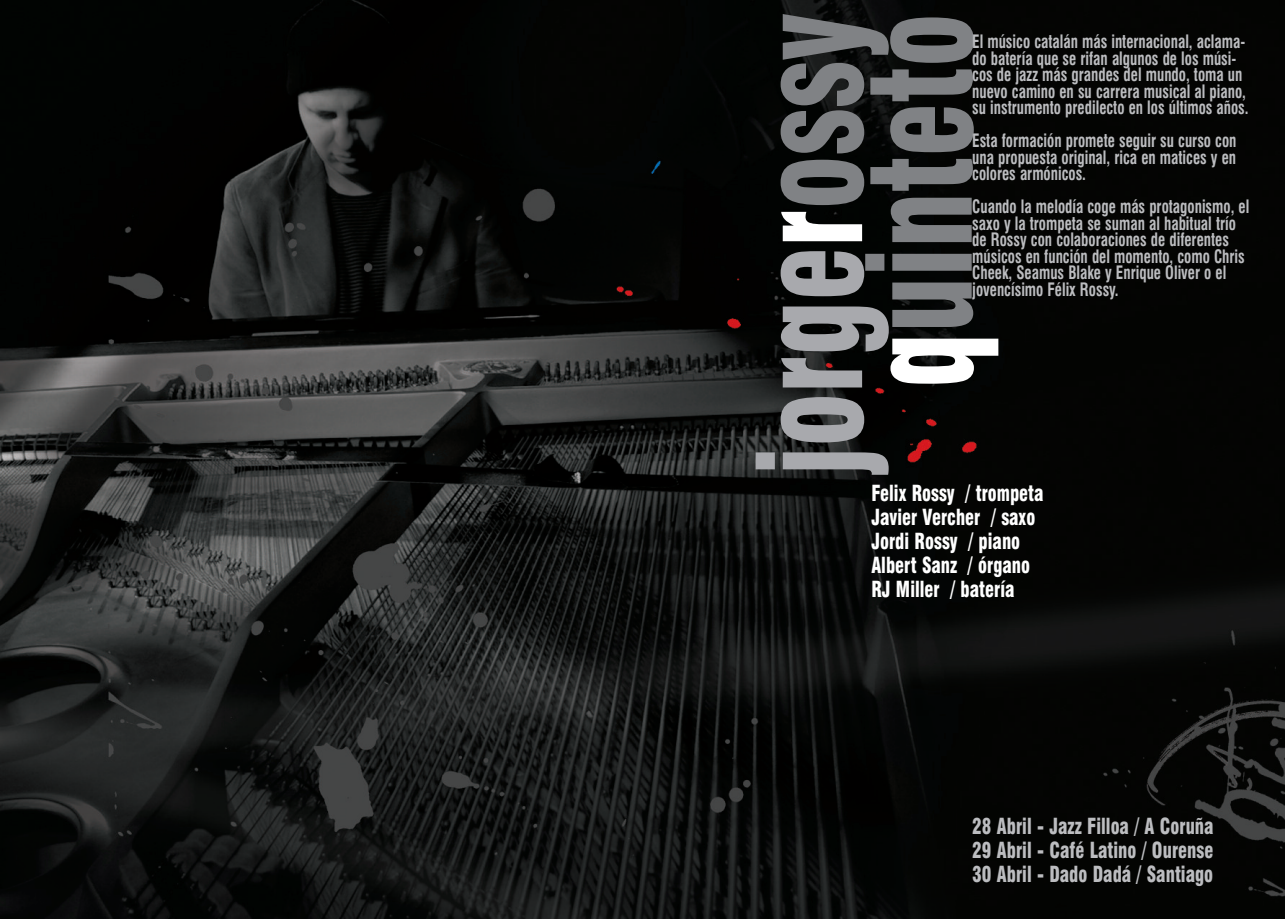
<style>
.page{position:relative;width:1285px;height:919px;background:#fff}
.page>*{position:absolute;margin:0;border:0;box-sizing:border-box;transform-origin:0 0}
.t1{font:900 condensed 140.4px/109.5px "Swiss 721 BT";color:#808285;text-align:right;scale:.77 1}
.t2{font:900 condensed 21.6px/24px "Swiss 721 BT";color:#fff;scale:.83 1}
.t3{font:900 condensed 21.6px/24px "Swiss 721 BT";color:#bcbdc0;text-align:justify;scale:.83 1}
.t4{font:700 condensed 18px/16.5px "Swiss 721 BT";color:#bcbdc0;scale:.83 1}
.s1{color:#a8a9ad}
.s2{color:#fff}
</style>
<div class="page">
<img style="left:0;top:0;width:1284px;height:918px">
<h1 class="t1" style="left:758px;top:475px;width:601px;rotate:-90deg"><span class="s1">jorge</span><span class="s2">r</span>ossy <span class="s2">q</span>uinteto</h1>
<p class="t4" style="left:972px;top:34px;width:334px">El músico catalán más internacional, aclama&shy;do batería que se rifan algunos de los músi&shy;cos de jazz más grandes del mundo, toma un nuevo camino en su carrera musical al piano, su instrumento predilecto en los últimos años.</p>
<p class="t4" style="left:972px;top:133px;width:320px;text-align:justify">Esta formación promete seguir su curso con una propuesta original, rica en matices y en colores armónicos.</p>
<p class="t4" style="left:972px;top:199px;width:335px">Cuando la melodía coge más protagonismo, el saxo y la trompeta se suman al habitual trío de Rossy con colaboraciones de diferentes músicos en función del momento, como Chris Cheek, Seamus Blake y Enrique Oliver o el jovencísimo Félix Rossy.</p>
<p class="t2" style="left:871px;top:481px;width:209px">Felix Rossy / trompeta<br>Javier Vercher / saxo<br>Jordi Rossy / piano<br>Albert Sanz / órgano<br>RJ Miller / batería</p>
<p class="t3" style="left:972px;top:814px;width:292px">28 Abril - Jazz Filloa / A Coruña 29 Abril - Café Latino / Ourense 30 Abril - Dado Dadá / Santiago</p>
</div>
